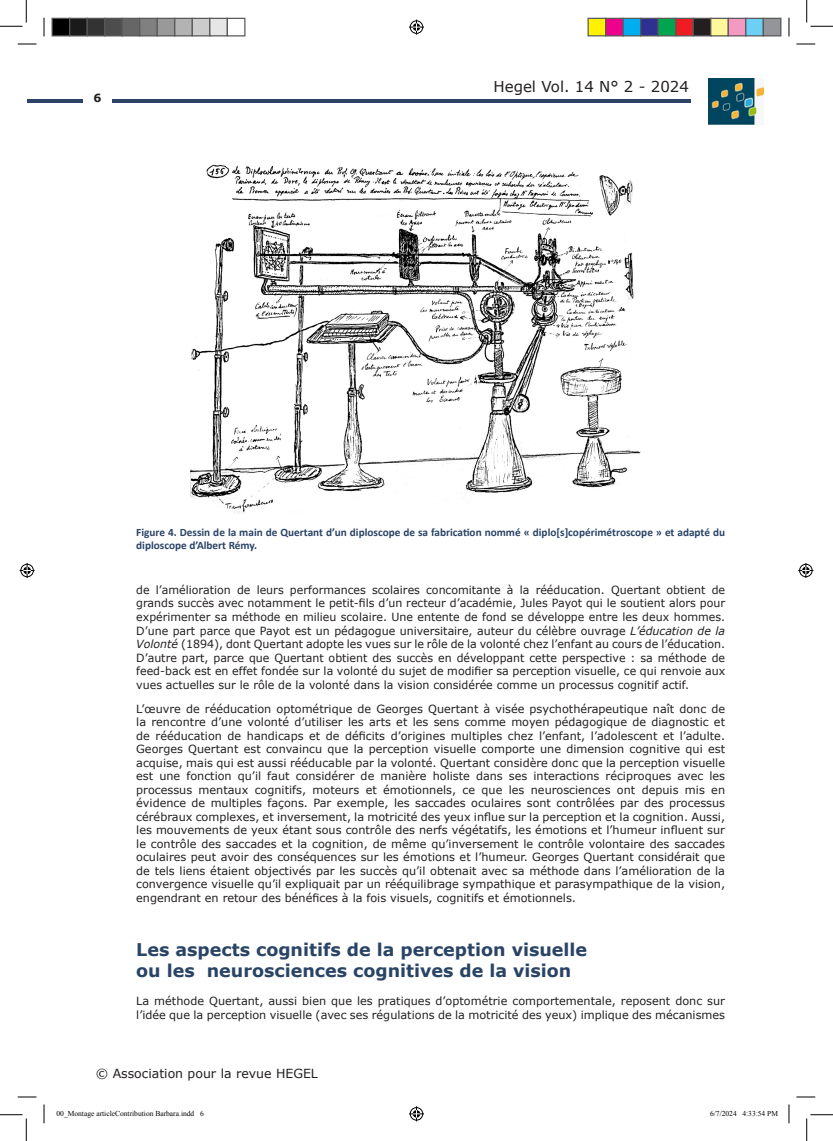
<style>
.page{position:relative;width:833px;height:1141px;background:#fff}
.page>*{position:absolute;margin:0;border:0;box-sizing:border-box;transform-origin:0 0}
._5_-_Titre_1_HEGEL{font:700 17.5px/21px "Verdana";color:#2a4466}
.t1{font:15px "Verdana";color:#231f20}
.t2{font:12.5px "Verdana";color:#231f20}
._5_-_Texte_normal_HE{font:11.25px/13.5px "Verdana";color:#231f20;text-align:justify}
._5_-_Texte_normal_HE-2{font:700 11.25px/13.5px "Calibri";color:#2a4466}
.t3{font:700 11.25px "Verdana";color:#231f20}
.t4{font:7.5px "Times New Roman";color:#000}
.s1{font-style:italic}
</style>
<div class="page">
<img style="left:708px;top:79px;width:54px;height:45px">
<hr style="left:27px;top:99px;width:662px;height:3px;background:#2b4466">
<div style="left:83px;top:94px;width:28px;height:18px;background:#fff"></div>
<img style="left:190px;top:164px;width:451px;height:349px">
<svg style="left:18px;top:43px;width:18px;height:2px"></svg>
<svg style="left:796px;top:43px;width:18px;height:2px"></svg>
<svg style="left:18px;top:1096px;width:18px;height:1px"></svg>
<svg style="left:796px;top:1096px;width:18px;height:1px"></svg>
<svg style="left:43px;top:18px;width:2px;height:18px"></svg>
<svg style="left:43px;top:1104px;width:2px;height:19px"></svg>
<svg style="left:788px;top:18px;width:1px;height:18px"></svg>
<svg style="left:788px;top:1104px;width:1px;height:19px"></svg>
<svg style="left:0;top:0;width:27px;height:27px"></svg>
<svg style="left:0;top:1114px;width:27px;height:26px"></svg>
<svg style="left:806px;top:0;width:26px;height:27px"></svg>
<svg style="left:806px;top:1114px;width:26px;height:26px"></svg>
<svg style="left:409px;top:20px;width:15px;height:15px"></svg>
<svg style="left:409px;top:1106px;width:15px;height:15px"></svg>
<svg style="left:20px;top:563px;width:15px;height:15px"></svg>
<svg style="left:798px;top:563px;width:14px;height:15px"></svg>
<div style="left:52px;top:18px;width:18px;height:18px;background:#000"></div>
<div style="left:51px;top:18px;width:19px;height:18px;border:1px solid #595959"></div>
<div style="left:70px;top:18px;width:17px;height:18px;background:#1a1a1a"></div>
<div style="left:69px;top:18px;width:19px;height:18px;border:1px solid #595959"></div>
<div style="left:87px;top:18px;width:18px;height:18px;background:#333"></div>
<div style="left:86px;top:18px;width:19px;height:18px;border:1px solid #595959"></div>
<div style="left:105px;top:18px;width:17px;height:18px;background:#4d4d4d"></div>
<div style="left:104px;top:18px;width:19px;height:18px;border:1px solid #595959"></div>
<div style="left:122px;top:18px;width:18px;height:18px;background:#666"></div>
<div style="left:121px;top:18px;width:19px;height:18px;border:1px solid #595959"></div>
<div style="left:140px;top:18px;width:17px;height:18px;background:#808080"></div>
<div style="left:139px;top:18px;width:19px;height:18px;border:1px solid #595959"></div>
<div style="left:157px;top:18px;width:18px;height:18px;background:#999"></div>
<div style="left:156px;top:18px;width:19px;height:18px;border:1px solid #595959"></div>
<div style="left:175px;top:18px;width:17px;height:18px;background:#b3b3b3"></div>
<div style="left:174px;top:18px;width:19px;height:18px;border:1px solid #595959"></div>
<div style="left:192px;top:18px;width:18px;height:18px;background:#ccc"></div>
<div style="left:191px;top:18px;width:19px;height:18px;border:1px solid #595959"></div>
<div style="left:210px;top:18px;width:17px;height:18px;background:#e6e6e6"></div>
<div style="left:209px;top:18px;width:19px;height:18px;border:1px solid #595959"></div>
<div style="left:226px;top:18px;width:19px;height:18px;border:1px solid #595959"></div>
<div style="left:587px;top:18px;width:18px;height:18px;background:#fff101"></div>
<div style="left:587px;top:18px;width:19px;height:18px;border:1px solid #595959"></div>
<div style="left:605px;top:18px;width:17px;height:18px;background:#ed028c"></div>
<div style="left:604px;top:18px;width:19px;height:18px;border:1px solid #595959"></div>
<div style="left:622px;top:18px;width:18px;height:18px;background:#00aeef"></div>
<div style="left:622px;top:18px;width:19px;height:18px;border:1px solid #595959"></div>
<div style="left:640px;top:18px;width:17px;height:18px;background:#2e3092"></div>
<div style="left:639px;top:18px;width:19px;height:18px;border:1px solid #595959"></div>
<div style="left:657px;top:18px;width:18px;height:18px;background:#00a54f"></div>
<div style="left:657px;top:18px;width:19px;height:18px;border:1px solid #595959"></div>
<div style="left:675px;top:18px;width:17px;height:18px;background:#ee1d23"></div>
<div style="left:674px;top:18px;width:19px;height:18px;border:1px solid #595959"></div>
<div style="left:692px;top:18px;width:18px;height:18px;background:#231f20"></div>
<div style="left:692px;top:18px;width:19px;height:18px;border:1px solid #595959"></div>
<div style="left:710px;top:18px;width:17px;height:18px;background:#fff79a"></div>
<div style="left:709px;top:18px;width:19px;height:18px;border:1px solid #595959"></div>
<div style="left:727px;top:18px;width:18px;height:18px;background:#f499c2"></div>
<div style="left:727px;top:18px;width:19px;height:18px;border:1px solid #595959"></div>
<div style="left:745px;top:18px;width:17px;height:18px;background:#6bcff6"></div>
<div style="left:744px;top:18px;width:19px;height:18px;border:1px solid #595959"></div>
<div style="left:762px;top:18px;width:18px;height:18px;background:#939598"></div>
<div style="left:762px;top:18px;width:19px;height:18px;border:1px solid #595959"></div>
<p class="t3" style="left:93px;top:90px;width:9px">6</p>
<h2 class="t1" style="left:493px;top:76px;width:197px">Hegel Vol. 14 N° 2 - 2024</h2>
<p class="_5_-_Texte_normal_HE-2" style="left:136px;top:525px;width:590px">Figure 4. Dessin de la main de Quertant d’un diploscope de sa fabrication nommé « diplo[s]copérimétroscope » et adapté du diploscope d’Albert Rémy.</p>
<p class="_5_-_Texte_normal_HE" style="left:136px;top:583px;width:590px">de l’amélioration de leurs performances scolaires concomitante à la rééducation. Quertant obtient de grands succès avec notamment le petit-fils d’un recteur d’académie, Jules Payot qui le soutient alors pour expérimenter sa méthode en milieu scolaire. Une entente de fond se développe entre les deux hommes.<br>D’une part parce que Payot est un pédagogue universitaire, auteur du célèbre ouvrage <span class="s1">L’éducation de la Volonté</span> (1894), dont Quertant adopte les vues sur le rôle de la volonté chez l’enfant au cours de l’éducation.<br>D’autre part, parce que Quertant obtient des succès en développant cette perspective : sa méthode de feed-back est en effet fondée sur la volonté du sujet de modifier sa perception visuelle, ce qui renvoie aux vues actuelles sur le rôle de la volonté dans la vision considérée comme un processus cognitif actif.</p>
<p class="_5_-_Texte_normal_HE" style="left:136px;top:701px;width:590px">L’œuvre de rééducation optométrique de Georges Quertant à visée psychothérapeutique naît donc de la rencontre d’une volonté d’utiliser les arts et les sens comme moyen pédagogique de diagnostic et de rééducation de handicaps et de déficits d’origines multiples chez l’enfant, l’adolescent et l’adulte.<br>Georges Quertant est convaincu que la perception visuelle comporte une dimension cognitive qui est acquise, mais qui est aussi rééducable par la volonté. Quertant considère donc que la perception visuelle est une fonction qu’il faut considérer de manière holiste dans ses interactions réciproques avec les processus mentaux cognitifs, moteurs et émotionnels, ce que les neurosciences ont depuis mis en évidence de multiples façons. Par exemple, les saccades oculaires sont contrôlées par des processus cérébraux complexes, et inversement, la motricité des yeux influe sur la perception et la cognition. Aussi, les mouvements de yeux étant sous contrôle des nerfs végétatifs, les émotions et l’humeur influent sur le contrôle des saccades et la cognition, de même qu’inversement le contrôle volontaire des saccades oculaires peut avoir des conséquences sur les émotions et l’humeur. Georges Quertant considérait que de tels liens étaient objectivés par les succès qu’il obtenait avec sa méthode dans l’amélioration de la convergence visuelle qu’il expliquait par un rééquilibrage sympathique et parasympathique de la vision, engendrant en retour des bénéfices à la fois visuels, cognitifs et émotionnels.</p>
<p class="_5_-_Titre_1_HEGEL" style="left:136px;top:938px;width:452px">Les aspects cognitifs de la perception visuelle ou les neurosciences cognitives de la vision</p>
<p class="_5_-_Texte_normal_HE" style="left:136px;top:994px;width:590px">La méthode Quertant, aussi bien que les pratiques d’optométrie comportementale, reposent donc sur l’idée que la perception visuelle (avec ses régulations de la motricité des yeux) implique des mécanismes</p>
<p class="t2" style="left:96px;top:1064px;width:223px">© Association pour la revue HEGEL</p>
<p class="t4" style="left:56px;top:1108px;width:149px">00_Montage articleContribution Barbara.indd 6</p>
<p class="t4" style="left:709px;top:1108px;width:69px">6/7/2024 4:33:54 PM</p>
</div>
